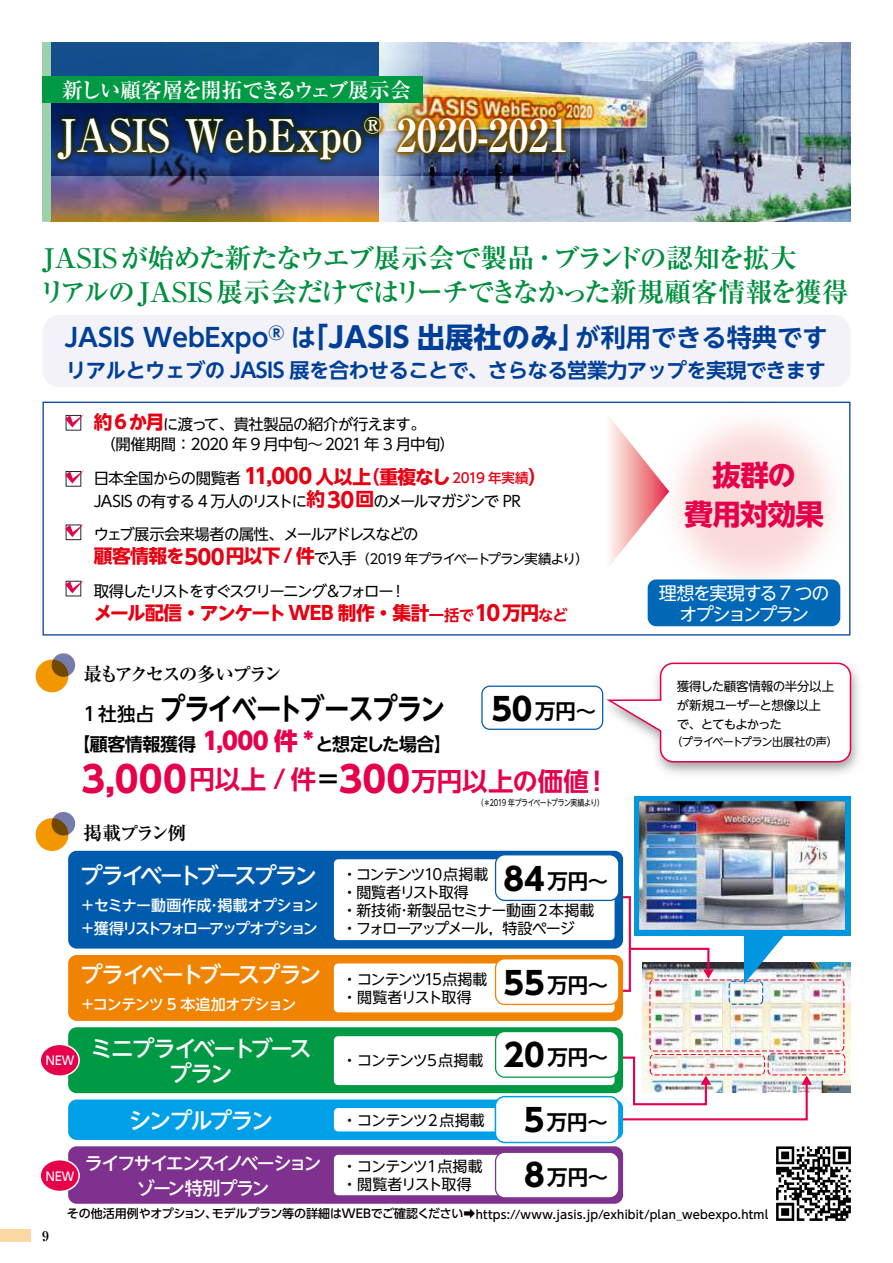
<style>
.page{position:relative;width:893px;height:1263px;background:#fff}
.page>*{position:absolute;margin:0;border:0;box-sizing:border-box;transform-origin:0 0}
.t1{font:700 45px "Ryumin Pro";color:#fff;scale:.9 1}
.t2{font:700 30px "UD Shin Go NT Pr 6 N De";letter-spacing:-.06em;color:#000;scale:.85 1}
.t3{font:700 28.5px/39px "UD Shin Go NT Pr 6 N";letter-spacing:-.025em;color:#e6004a;text-align:center}
.t4{font:700 27px/34px "Ryumin Pro";letter-spacing:-.035em;color:#008f3f}
.t5{font:700 25.5px "UD Shin Go NT Pr 6 N De";letter-spacing:-.005em;color:#e6004a}
.t6{font:700 25.2px "UD Shin Go NT Pr 6 N De";color:#003f98}
.t7{font:500 22.5px/25.5px "UD Shin Go NT Pr 6 N";letter-spacing:-.11em;color:#fff;text-align:center}
.t8{font:700 21px "Ryumin Pro";letter-spacing:-.075em;color:#fff}
.t9{font:700 20.4px "UD Shin Go NT Pr 6 N De";letter-spacing:-.03em;color:#003f98}
.t10{font:700 20.4px "UD Shin Go NT Pr 6 N De";color:#000}
.t11{font:700 18.75px "UD Shin Go NT Pr 6 N";letter-spacing:-.04em;color:#e60012}
.t12{font:700 18.75px "Ryumin Pro";letter-spacing:-.12em;color:#000}
.t13{font:500 18px/25.5px "UD Shin Go NT Pr 6 N";letter-spacing:-.1em;color:#fff;text-align:center}
.t14{font:700 18px "UD Shin Go NT Pr 6 N De";letter-spacing:-.035em;color:#000}
.t15{font:18px/21px "UD Shin Go NT Pr 6 N";letter-spacing:-.08em;color:#fff;text-align:center}
.t16{font:15.3px/23.4px "UD Shin Go NT Pr 6 N";letter-spacing:-.075em;color:#000}
.t17{font:15.3px/19.5px "UD Shin Go NT Pr 6 N";letter-spacing:-.05em;color:#000}
.t18{font:15.3px "UD Shin Go NT Pr 6 N";letter-spacing:-.12em;color:#000}
.t19{font:15px/18px "UD Shin Go NT Pr 6 N";letter-spacing:-.06em;color:#000}
.t20{font:500 15px/22.5px "UD Shin Go NT Pr 6 N";letter-spacing:-.07em;color:#fff}
.t21{font:15px/18px "UD Shin Go NT Pr 6 N";letter-spacing:-.04em;color:#000}
.t22{font:500 15px "UD Shin Go NT Pr 6 N";letter-spacing:-.04em;color:#fff}
.t23{font:15px "UD Shin Go NT Pr 6 N";letter-spacing:-.035em;color:#000}
.t24{font:15px "UD Shin Go NT Pr 6 N";letter-spacing:-.01em;color:#000}
.t25{font:13.5px "UD Shin Go NT Pr 6 N";letter-spacing:-.085em;color:#000}
.t26{font:700 13.5px "Ryumin Pro";color:#000}
.t27{font:12.45px/18.8px "UD Shin Go NT Pr 6 N";letter-spacing:-.04em;color:#000}
.t28{font:500 12px "UD Shin Go NT Pr 6 N";letter-spacing:.025em;color:#fff;scale:.9 1}
.t29{font:500 11.7px "UD Shin Go NT Pr 6 N";letter-spacing:.015em;color:#000}
.t30{font:11.25px "UD Shin Go NT Pr 6 N";letter-spacing:-.055em;color:#000}
.t31{font:8.7px "UD Shin Go NT Pr 6 N";letter-spacing:-.065em;color:#000;scale:.8 1}
.s1{font-size:36px}
.s2{font-family:"UD Shin Go NT Pr 6 N";font-size:28.35px}
.s3{font-weight:700;font-size:18.75px;color:#e60012}
.s4{font-weight:700;font-size:21px;color:#e60012}
.s5{font-weight:500;font-size:13.5px;color:#e60012}
.s6{font-size:15.3px}
.s7{font-family:"UD Shin Go NT Pr 6 N De";font-size:15.3px}
.s8{font-size:21px}
.s9{font-family:"UD Shin Go NT Pr 6 N";font-weight:500;font-size:18.75px}
.s10{font-family:"UD Shin Go NT Pr 6 N";font-size:31.2px}
.s11{font-family:"UD Shin Go NT Pr 6 N";font-weight:800;font-size:24px;color:#e6004a}
.s12{font-family:"UD Shin Go NT Pr 6 N";font-size:36px}
.s13{color:#000}
.s14{font-family:"UD Shin Go Pro";font-size:12px}
</style>
<div class="page">
<img style="left:717px;top:627px;width:142px;height:194px">
<img style="left:643px;top:963px;width:207px;height:129px">
<div style="left:616px;top:896px;width:15px;height:96px;border:2px solid #e6004a"></div>
<svg style="left:628px;top:947px;width:86px;height:32px"></svg>
<div style="left:68px;top:1146px;width:555px;height:58px;background:#7e318e;border-radius:9px"></div>
<div style="left:68px;top:1099px;width:555px;height:41px;background:#00a0e9;border-radius:9px"></div>
<div style="left:334px;top:1108px;width:281px;height:23px;background:#fff;border-radius:4px"></div>
<div style="left:68px;top:1027px;width:555px;height:66px;background:#094;border-radius:9px"></div>
<div style="left:68px;top:955px;width:555px;height:66px;background:#f08300;border-radius:9px"></div>
<div style="left:68px;top:851px;width:555px;height:97px;background:#005bac;border-radius:9px"></div>
<img style="left:717px;top:380px;width:134px;height:247px">
<img style="left:717px;top:43px;width:133px;height:178px">
<img style="left:35px;top:42px;width:682px;height:881px">
<div style="left:36px;top:659px;width:32px;height:33px;background:#f39700;border-radius:50%"></div>
<svg style="left:52px;top:653px;width:23px;height:24px"></svg>
<div style="left:36px;top:818px;width:32px;height:33px;background:#f39700;border-radius:50%"></div>
<svg style="left:52px;top:812px;width:23px;height:23px"></svg>
<div style="left:0;top:1229px;width:30px;height:13px;background:#fbd7a1"></div>
<div style="left:43px;top:315px;width:807px;height:72px;background:#f2f2f8;border-radius:17px"></div>
<svg style="left:43px;top:402px;width:807px;height:233px"></svg>
<div style="left:648px;top:579px;width:192px;height:47px;background:#0068b7;border-radius:9px"></div>
<svg style="left:605px;top:411px;width:64px;height:161px"></svg>
<svg style="left:41px;top:1043px;width:39px;height:34px"></svg>
<svg style="left:41px;top:1159px;width:39px;height:33px"></svg>
<img style="left:776px;top:1146px;width:75px;height:75px">
<div style="left:634px;top:796px;width:216px;height:139px;background:#0097e0"></div>
<img style="left:639px;top:802px;width:206px;height:127px">
<div style="left:649px;top:979px;width:195px;height:72px;border:1px dashed #e6002d;border-radius:4px"></div>
<div style="left:768px;top:1053px;width:77px;height:22px;border:1px dashed #e6002d;border-radius:4px"></div>
<div style="left:729px;top:981px;width:34px;height:24px;border:1px dashed #005bac;border-radius:4px"></div>
<svg style="left:744px;top:935px;width:41px;height:49px"></svg>
<div style="left:334px;top:859px;width:281px;height:81px;background:#fff;border-radius:4px"></div>
<svg style="left:495px;top:854px;width:124px;height:47px"></svg>
<div style="left:334px;top:963px;width:281px;height:49px;background:#fff;border-radius:4px"></div>
<div style="left:334px;top:1036px;width:281px;height:49px;background:#fff;border-radius:4px"></div>
<svg style="left:495px;top:959px;width:124px;height:46px"></svg>
<svg style="left:495px;top:1031px;width:317px;height:112px"></svg>
<div style="left:334px;top:1155px;width:281px;height:40px;background:#fff;border-radius:4px"></div>
<svg style="left:495px;top:1152px;width:124px;height:46px"></svg>
<svg style="left:65px;top:414px;width:19px;height:17px"></svg>
<svg style="left:65px;top:470px;width:19px;height:17px"></svg>
<svg style="left:65px;top:524px;width:19px;height:16px"></svg>
<svg style="left:65px;top:580px;width:19px;height:16px"></svg>
<svg style="left:51px;top:42px;width:327px;height:179px;background:#56607f"></svg>
<svg style="left:481px;top:662px;width:371px;height:101px"></svg>
<img style="left:51px;top:97px;width:529px;height:79px">
<img style="left:52px;top:105px;width:520px;height:62px">
<div style="left:43px;top:42px;width:8px;height:179px;background:#9dd1ac"></div>
<div style="left:42px;top:77px;width:381px;height:26px;background:#094"></div>
<h3 class="t8" style="left:62px;top:73px;width:350px">新しい顧客層を開拓できるウェブ展示会</h3>
<h1 class="t1" style="left:58px;top:99px;width:569px">JASIS WebExpo<span class="s1">®</span>2020-2021</h1>
<h3 class="t4" style="left:39px;top:239px;width:812px">JASISが始めた新たなウエブ展示会で製品・ブランドの認知を拡大<br>リアルの JASIS 展示会だけではリーチできなかった新規顧客情報を獲得</h3>
<h3 class="t6" style="left:64px;top:317px;width:765px">JASIS WebExpo<sup>®</sup> は<span class="s2">「JASIS 出展社のみ」</span>が利用できる特典です</h3>
<h3 class="t9" style="left:66px;top:353px;width:762px">リアルとウェブの JASIS 展を合わせることで、さらなる営業力アップを実現できます</h3>
<p class="t17" style="left:101px;top:414px;width:356px;text-indent:-7px"><span class="s3">約6か月</span>に渡って、貴社製品の紹介が行えます。<br>（開催期間：2020 年 9 月中旬～2021 年 3 月中旬）</p>
<p class="t16" style="left:94px;top:466px;width:455px">日本全国からの閲覧者 <span class="s4">11,000</span> <span class="s3">人以上（重複なし</span><span class="s5">2019 年実績</span><span class="s3">）<br></span>JASIS の有する 4 万人のリストに<span class="s3">約</span> <span class="s4">30</span><span class="s3">回</span>のメールマガジンで PR</p>
<p class="t16" style="left:94px;top:522px;width:326px">ウェブ展示会来場者の属性、メールアドレスなどの</p>
<p class="t25" style="left:94px;top:548px;width:497px"><span class="s3">顧客情報を</span><span class="s4">500</span><span class="s3">円以下 / 件</span><span class="s6">で入手</span>（2019 年プライベートプラン実績より）</p>
<p class="t18" style="left:94px;top:579px;width:314px">取得したリストをすぐスクリーニング＆フォロー！</p>
<p class="t11" style="left:94px;top:598px;width:476px">メール配信・アンケートWEB 制作・集計<span class="s7">一括で</span><span class="s8">10</span>万円<span class="s7">など</span></p>
<h3 class="t3" style="left:685px;top:455px;width:141px">抜群の<br>費用対効果</h3>
<p class="t15" style="left:659px;top:582px;width:172px">理想を実現する 7 つのオプションプラン</p>
<p class="t12" style="left:83px;top:659px;width:200px">最もアクセスの多いプラン</p>
<h2 class="t2" style="left:83px;top:685px;width:427px"><span class="s9">1 社独占</span> プライベートブースプラン</h2>
<h3 class="t10" style="left:491px;top:695px;width:106px"><span class="s10">50</span>万円～</h3>
<p class="t14" style="left:72px;top:729px;width:381px">【顧客情報獲得 <span class="s11">1,000 件 *</span>と想定した場合】</p>
<h3 class="t5" style="left:81px;top:760px;width:530px"><span class="s12">3,000</span>円以上 / 件<span class="s13">＝</span><span class="s12">300</span>万円以上の価値！</h3>
<p class="t31" style="left:477px;top:795px;width:161px">（＊2019 年プライベートプラン実績より）</p>
<p class="t12" style="left:83px;top:818px;width:104px">掲載プラン例</p>
<h3 class="t7" style="left:80px;top:862px;width:239px">プライベートブースプラン</h3>
<p class="t20" style="left:80px;top:894px;width:240px">＋セミナー動画作成･掲載オプション＋獲得リストフォローアップオプション</p>
<h3 class="t7" style="left:80px;top:961px;width:243px">プライベートブースプラン</h3>
<p class="t22" style="left:80px;top:992px;width:218px">＋コンテンツ 5 本追加オプション</p>
<h3 class="t10" style="left:504px;top:864px;width:106px"><span class="s10">84</span>万円～</h3>
<p class="t19" style="left:342px;top:864px;width:254px">・コンテンツ10点掲載<br>・閲覧者リスト取得<br>・新技術･新製品セミナー動画2本掲載・フォローアップメール，特設ページ</p>
<p class="t19" style="left:342px;top:970px;width:147px">・コンテンツ15点掲載・閲覧者リスト取得</p>
<h3 class="t10" style="left:504px;top:968px;width:106px"><span class="s10">55</span>万円～</h3>
<p class="t28" style="left:46px;top:1051px;width:33px">NEW</p>
<h3 class="t7" style="left:90px;top:1035px;width:223px">ミニプライベートブースプラン</h3>
<p class="t23" style="left:342px;top:1048px;width:143px">・コンテンツ5点掲載</p>
<h3 class="t10" style="left:504px;top:1041px;width:106px"><span class="s10">20</span>万円～</h3>
<p class="t27" style="left:677px;top:677px;width:159px">獲得した顧客情報の半分以上が新規ユーザーと想像以上で、とてもよかった</p>
<p class="t30" style="left:671px;top:733px;width:168px">（プライベートプラン出展社の声）</p>
<h3 class="t10" style="left:524px;top:1105px;width:86px"><span class="s10">5</span>万円～</h3>
<h3 class="t10" style="left:524px;top:1161px;width:86px"><span class="s10">8</span>万円～</h3>
<h3 class="t7" style="left:129px;top:1107px;width:146px">シンプルプラン</h3>
<p class="t24" style="left:342px;top:1108px;width:144px">・コンテンツ2点掲載</p>
<p class="t13" style="left:85px;top:1150px;width:238px">ライフサイエンスイノベーションゾーン特別プラン</p>
<p class="t21" style="left:342px;top:1157px;width:142px">・コンテンツ1点掲載・閲覧者リスト取得</p>
<p class="t28" style="left:46px;top:1166px;width:33px">NEW</p>
<p class="t29" style="left:67px;top:1205px;width:703px"><span class="s14">その他活用例やオプション、モデルプラン等の詳細はWEBでご確認ください➡</span>https://www.jasis.jp/exhibit/plan_webexpo.html</p>
<p class="t26" style="left:42px;top:1225px;width:8px">9</p>
</div>
